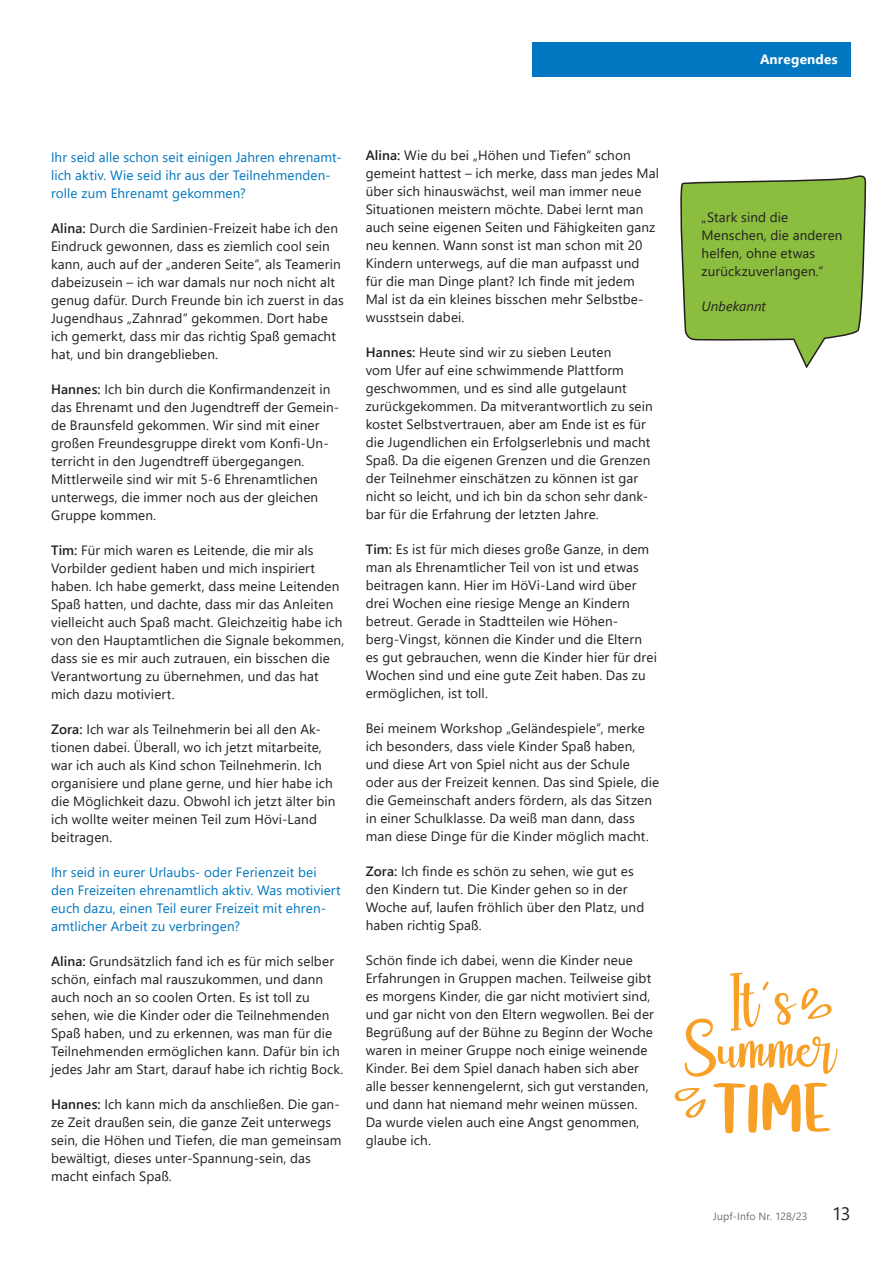
<style>
.page{position:relative;width:893px;height:1263px;background:#fff}
.page>*{position:absolute;margin:0;border:0;box-sizing:border-box;transform-origin:0 0}
.t1{font:18px "Segoe UI";color:#231f20}
.t2{font:13.5px/18px "Segoe UI";letter-spacing:.01em;color:#231f20}
.t3{font:13.5px/18px "Segoe UI";letter-spacing:.01em;color:#0077c0}
.t4{font:700 13.5px "Segoe UI";letter-spacing:.015em;color:#fff}
.t5{font:italic 13.5px "Segoe UI";letter-spacing:.005em;color:#231f20}
.t6{font:10.5px "Segoe UI";letter-spacing:.015em;color:#6c6d70}
.s1{font-weight:600}
</style>
<div class="page">
<svg style="left:713px;top:1083px;width:117px;height:50px"></svg>
<svg style="left:674px;top:1088px;width:32px;height:30px"></svg>
<svg style="left:685px;top:973px;width:153px;height:104px"></svg>
<div style="left:531px;top:43px;width:319px;height:34px;background:#0077c0"></div>
<svg style="left:680px;top:175px;width:187px;height:194px"></svg>
<p class="t3" style="left:51px;top:147px;width:292px">Ihr seid alle schon seit einigen Jahren ehrenamt&shy;lich aktiv. Wie seid ihr aus der Teilnehmenden&shy;rolle zum Ehrenamt gekommen?</p>
<p class="t2" style="left:51px;top:218px;width:294px"><span class="s1">Alina:</span> Durch die Sardinien-Freizeit habe ich den Eindruck gewonnen, dass es ziemlich cool sein kann, auch auf der „anderen Seite“, als Teamerin dabeizusein – ich war damals nur noch nicht alt genug dafür. Durch Freunde bin ich zuerst in das Jugendhaus „Zahnrad“ gekommen. Dort habe ich gemerkt, dass mir das richtig Spaß gemacht hat, und bin drangeblieben.</p>
<p class="t2" style="left:51px;top:379px;width:290px"><span class="s1">Hannes:</span> Ich bin durch die Konfirmandenzeit in das Ehrenamt und den Jugendtreff der Gemein&shy;de Braunsfeld gekommen. Wir sind mit einer großen Freundesgruppe direkt vom Konfi-Un&shy;terricht in den Jugendtreff übergegangen.<br>Mittlerweile sind wir mit 5-6 Ehrenamtlichen unterwegs, die immer noch aus der gleichen Gruppe kommen.</p>
<p class="t2" style="left:51px;top:540px;width:295px"><span class="s1">Tim:</span> Für mich waren es Leitende, die mir als Vorbilder gedient haben und mich inspiriert haben. Ich habe gemerkt, dass meine Leitenden Spaß hatten, und dachte, dass mir das Anleiten vielleicht auch Spaß macht. Gleichzeitig habe ich von den Hauptamtlichen die Signale bekommen, dass sie es mir auch zutrauen, ein bisschen die Verantwortung zu übernehmen, und das hat mich dazu motiviert.</p>
<p class="t2" style="left:51px;top:719px;width:286px"><span class="s1">Zora:</span> Ich war als Teilnehmerin bei all den Ak&shy;tionen dabei. Überall, wo ich jetzt mitarbeite, war ich auch als Kind schon Teilnehmerin. Ich organisiere und plane gerne, und hier habe ich die Möglichkeit dazu. Obwohl ich jetzt älter bin ich wollte weiter meinen Teil zum Hövi-Land beitragen.</p>
<p class="t3" style="left:51px;top:862px;width:291px">Ihr seid in eurer Urlaubs- oder Ferienzeit bei den Freizeiten ehrenamtlich aktiv. Was motiviert euch dazu, einen Teil eurer Freizeit mit ehren&shy;amtlicher Arbeit zu verbringen?</p>
<p class="t2" style="left:51px;top:951px;width:294px"><span class="s1">Alina:</span> Grundsätzlich fand ich es für mich selber schön, einfach mal rauszukommen, und dann auch noch an so coolen Orten. Es ist toll zu sehen, wie die Kinder oder die Teilnehmenden Spaß haben, und zu erkennen, was man für die Teilnehmenden ermöglichen kann. Dafür bin ich jedes Jahr am Start, darauf habe ich richtig Bock.</p>
<p class="t2" style="left:51px;top:1094px;width:292px"><span class="s1">Hannes:</span> Ich kann mich da anschließen. Die gan&shy;ze Zeit draußen sein, die ganze Zeit unterwegs sein, die Höhen und Tiefen, die man gemeinsam bewältigt, dieses unter-Spannung-sein, das macht einfach Spaß.</p>
<p class="t2" style="left:366px;top:145px;width:295px"><span class="s1">Alina:</span> Wie du bei „Höhen und Tiefen“ schon gemeint hattest – ich merke, dass man jedes Mal über sich hinauswächst, weil man immer neue Situationen meistern möchte. Dabei lernt man auch seine eigenen Seiten und Fähigkeiten ganz neu kennen. Wann sonst ist man schon mit 20<br>Kindern unterwegs, auf die man aufpasst und für die man Dinge plant? Ich finde mit jedem Mal ist da ein kleines bisschen mehr Selbstbe&shy;wusstsein dabei.</p>
<p class="t2" style="left:366px;top:342px;width:288px"><span class="s1">Hannes:</span> Heute sind wir zu sieben Leuten<br>vom Ufer auf eine schwimmende Plattform geschwommen, und es sind alle gutgelaunt zurückgekommen. Da mitverantwortlich zu sein kostet Selbstvertrauen, aber am Ende ist es für die Jugendlichen ein Erfolgserlebnis und macht Spaß. Da die eigenen Grenzen und die Grenzen der Teilnehmer einschätzen zu können ist gar nicht so leicht, und ich bin da schon sehr dank&shy;bar für die Erfahrung der letzten Jahre.</p>
<p class="t2" style="left:366px;top:539px;width:293px"><span class="s1">Tim:</span> Es ist für mich dieses große Ganze, in dem man als Ehrenamtlicher Teil von ist und etwas beitragen kann. Hier im HöVi-Land wird über drei Wochen eine riesige Menge an Kindern betreut. Gerade in Stadtteilen wie Höhen&shy;berg-Vingst, können die Kinder und die Eltern es gut gebrauchen, wenn die Kinder hier für drei Wochen sind und eine gute Zeit haben. Das zu ermöglichen, ist toll.</p>
<p class="t2" style="left:366px;top:718px;width:295px">Bei meinem Workshop „Geländespiele“, merke ich besonders, dass viele Kinder Spaß haben, und diese Art von Spiel nicht aus der Schule oder aus der Freizeit kennen. Das sind Spiele, die die Gemeinschaft anders fördern, als das Sitzen in einer Schulklasse. Da weiß man dann, dass man diese Dinge für die Kinder möglich macht.</p>
<p class="t2" style="left:366px;top:861px;width:280px"><span class="s1">Zora:</span> Ich finde es schön zu sehen, wie gut es den Kindern tut. Die Kinder gehen so in der Woche auf, laufen fröhlich über den Platz, und haben richtig Spaß.</p>
<p class="t2" style="left:366px;top:950px;width:290px">Schön finde ich dabei, wenn die Kinder neue Erfahrungen in Gruppen machen. Teilweise gibt es morgens Kinder, die gar nicht motiviert sind, und gar nicht von den Eltern wegwollen. Bei der Begrüßung auf der Bühne zu Beginn der Woche waren in meiner Gruppe noch einige weinende Kinder. Bei dem Spiel danach haben sich aber alle besser kennengelernt, sich gut verstanden, und dann hat niemand mehr weinen müssen.<br>Da wurde vielen auch eine Angst genommen, glaube ich.</p>
<p class="t4" style="left:760px;top:47px;width:79px">Anregendes</p>
<p class="t2" style="left:702px;top:207px;width:142px">„Stark sind die<br>Menschen, die anderen helfen, ohne etwas zurückzuverlangen.“</p>
<p class="t5" style="left:702px;top:294px;width:66px">Unbekannt</p>
<p class="t6" style="left:713px;top:1207px;width:96px">Jupf-Info Nr. 128/23</p>
<h1 class="t1" style="left:832px;top:1197px;width:20px">13</h1>
</div>
